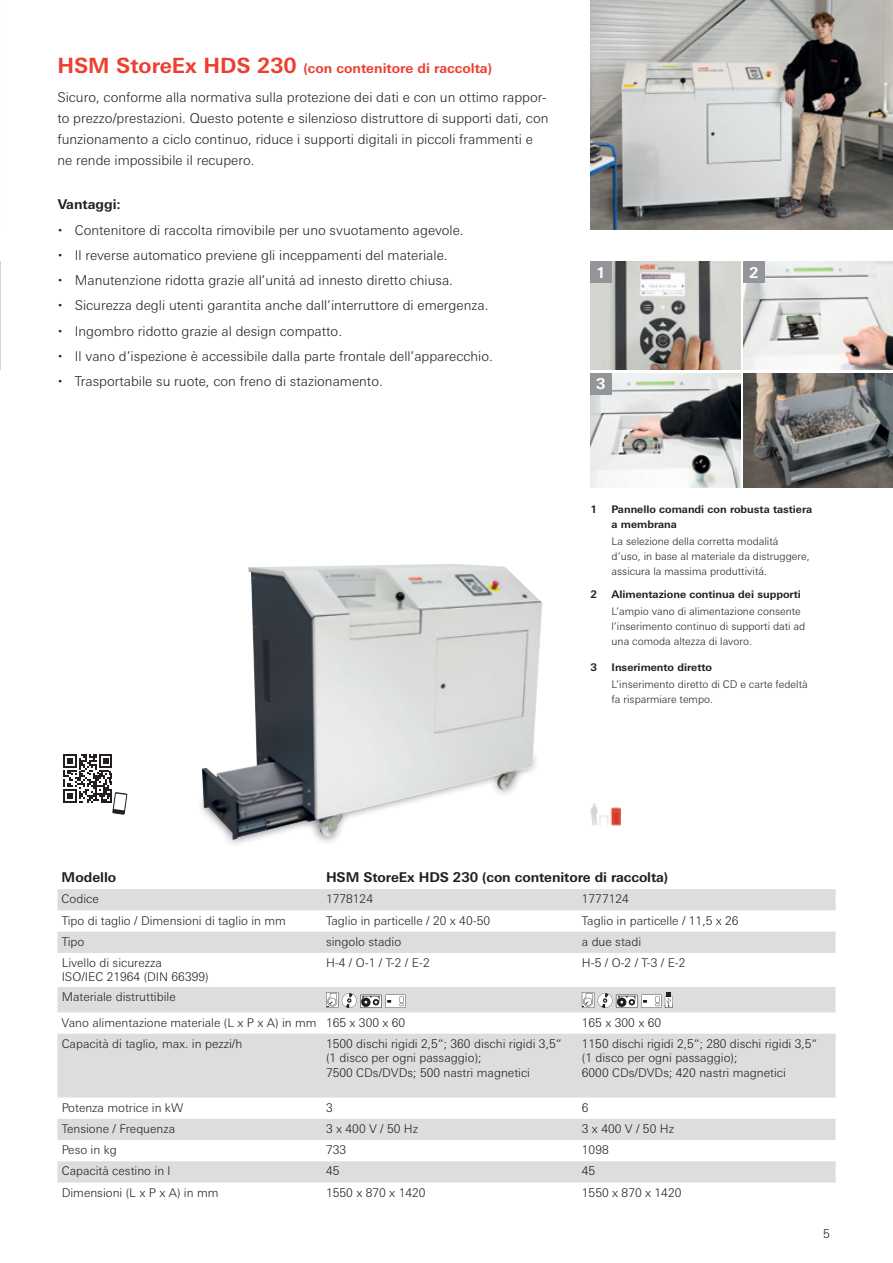
<style>
.page{position:relative;width:893px;height:1263px;background:#fff}
.page>*{position:absolute;margin:0;border:0;box-sizing:border-box;transform-origin:0 0}
.t1{font:700 15px "Univers Next W1 G";color:#fff}
.t2{font:300 13.5px/25.2px "Univers Next W1 G";color:#231f20}
.t3{font:700 13.5px "Univers Next W1 G";letter-spacing:-.005em;color:#231f20}
.t4{font:700 13.5px "Univers Next W1 G";color:#ee3e30}
.t5{font:300 12px/14.4px "Univers Next W1 G";color:#231f20}
.t6{font:300 10.5px/15px "Univers Next W1 G";color:#231f20}
.t7{font:700 10.5px/15px "Univers Next W1 G";color:#231f20}
.s1{font-size:21px}
</style>
<div class="page">
<img style="left:0;top:262px;width:1px;height:108px">
<img style="left:590px;top:0;width:303px;height:230px">
<img style="left:590px;top:262px;width:150px;height:108px">
<img style="left:590px;top:373px;width:150px;height:115px">
<img style="left:743px;top:373px;width:150px;height:115px">
<img style="left:743px;top:262px;width:150px;height:108px">
<div style="left:590px;top:262px;width:22px;height:21px;background:#939598"></div>
<div style="left:590px;top:373px;width:22px;height:21px;background:#939598"></div>
<div style="left:743px;top:262px;width:21px;height:21px;background:#939598"></div>
<img style="left:590px;top:803px;width:30px;height:23px">
<img style="left:202px;top:564px;width:340px;height:276px">
<svg style="left:57px;top:889px;width:779px;height:293px;fill:#dcdddf"></svg>
<svg style="left:326px;top:992px;width:80px;height:16px"></svg>
<svg style="left:582px;top:992px;width:91px;height:16px"></svg>
<svg style="left:63px;top:754px;width:65px;height:61px"></svg>
<p class="t4" style="left:57px;top:60px;width:436px"><span class="s1">HSM StoreEx HDS 230</span> (con contenitore di raccolta)</p>
<p class="t2" style="left:57px;top:86px;width:493px;line-height:21px">Sicuro, conforme alla normativa sulla protezione dei dati e con un ottimo rappor&shy;to prezzo/prestazioni. Questo potente e silenzioso distruttore di supporti dati, con funzionamento a ciclo continuo, riduce i supporti digitali in piccoli frammenti e ne rende impossibile il recupero.</p>
<p class="t3" style="left:58px;top:196px;width:65px">Vantaggi:</p>
<p class="t2" style="left:75px;top:217px;width:420px">Contenitore di raccolta rimovibile per uno svuotamento agevole.<br>Il reverse automatico previene gli inceppamenti del materiale.<br>Manutenzione ridotta grazie all’unitá ad innesto diretto chiusa.<br>Sicurezza degli utenti garantita anche dall’interruttore di emergenza.<br>Ingombro ridotto grazie al design compatto.<br>Il vano d’ispezione è accessibile dalla parte frontale dell’apparecchio.<br>Trasportabile su ruote, con freno di stazionamento.</p>
<p class="t1" style="left:596px;top:263px;width:11px">1</p>
<p class="t1" style="left:596px;top:375px;width:11px">3</p>
<p class="t1" style="left:749px;top:263px;width:11px">2</p>
<p class="t7" style="left:590px;top:502px;width:8px">1</p>
<p class="t7" style="left:590px;top:587px;width:8px">2</p>
<p class="t7" style="left:590px;top:659px;width:8px">3</p>
<p class="t7" style="left:612px;top:502px;width:202px">Pannello comandi con robusta tastiera a membrana</p>
<p class="t6" style="left:612px;top:534px;width:200px">La selezione della corretta modalitá d’uso, in base al materiale da distruggere, assicura la massima produttivitá.</p>
<p class="t7" style="left:612px;top:587px;width:191px">Alimentazione continua dei supporti</p>
<p class="t6" style="left:612px;top:604px;width:195px">L’ampio vano di alimentazione consente l’inserimento continuo di supporti dati ad una comoda altezza di lavoro.</p>
<p class="t7" style="left:612px;top:659px;width:102px">Inserimento diretto</p>
<p class="t6" style="left:612px;top:677px;width:198px">L’inserimento diretto di CD e carte fedeltà fa risparmiare tempo.</p>
<p class="t3" style="left:62px;top:869px;width:56px">Modello</p>
<p class="t3" style="left:326px;top:869px;width:344px">HSM StoreEx HDS 230 (con contenitore di raccolta)</p>
<p class="t5" style="left:62px;top:892px;width:39px">Codice</p>
<p class="t5" style="left:326px;top:892px;width:49px">1778124</p>
<p class="t5" style="left:582px;top:892px;width:49px">1777124</p>
<p class="t5" style="left:62px;top:913px;width:226px">Tipo di taglio / Dimensioni di taglio in mm</p>
<p class="t5" style="left:326px;top:913px;width:166px">Taglio in particelle / 20 x 40-50</p>
<p class="t5" style="left:582px;top:913px;width:158px">Taglio in particelle / 11,5 x 26</p>
<p class="t5" style="left:62px;top:934px;width:24px">Tipo</p>
<p class="t5" style="left:326px;top:934px;width:77px">singolo stadio</p>
<p class="t5" style="left:582px;top:934px;width:61px">a due stadi</p>
<p class="t5" style="left:62px;top:955px;width:148px">Livello di sicurezza<br>ISO/IEC 21964 (DIN 66399)</p>
<p class="t5" style="left:326px;top:955px;width:105px">H-4 / O-1 / T-2 / E-2</p>
<p class="t5" style="left:582px;top:955px;width:105px">H-5 / O-2 / T-3 / E-2</p>
<p class="t5" style="left:62px;top:984px;width:345px;line-height:25.5px">Materiale distruttibile<br>Vano alimentazione materiale (L x P x A) in mm 165 x 300 x 60</p>
<p class="t5" style="left:582px;top:1015px;width:81px">165 x 300 x 60</p>
<p class="t5" style="left:62px;top:1036px;width:182px">Capacità di taglio, max. in pezzi/h</p>
<p class="t5" style="left:326px;top:1036px;width:237px">1500 dischi rigidi 2,5“; 360 dischi rigidi 3,5“ (1 disco per ogni passaggio);<br>7500 CDs/DVDs; 500 nastri magnetici</p>
<p class="t5" style="left:582px;top:1036px;width:237px">1150 dischi rigidi 2,5“; 280 dischi rigidi 3,5“ (1 disco per ogni passaggio);<br>6000 CDs/DVDs; 420 nastri magnetici</p>
<p class="t5" style="left:62px;top:1100px;width:123px">Potenza motrice in kW</p>
<p class="t5" style="left:326px;top:1100px;width:8px">3</p>
<p class="t5" style="left:582px;top:1100px;width:8px">6</p>
<p class="t5" style="left:62px;top:1121px;width:115px">Tensione / Frequenza</p>
<p class="t5" style="left:326px;top:1121px;width:94px">3 x 400 V / 50 Hz</p>
<p class="t5" style="left:582px;top:1121px;width:94px">3 x 400 V / 50 Hz</p>
<p class="t5" style="left:62px;top:1142px;width:57px">Peso in kg</p>
<p class="t5" style="left:326px;top:1142px;width:22px">733</p>
<p class="t5" style="left:582px;top:1142px;width:28px">1098</p>
<p class="t5" style="left:62px;top:1164px;width:110px">Capacità cestino in l</p>
<p class="t5" style="left:326px;top:1164px;width:15px">45</p>
<p class="t5" style="left:582px;top:1164px;width:15px">45</p>
<p class="t5" style="left:62px;top:1185px;width:158px">Dimensioni (L x P x A) in mm</p>
<p class="t5" style="left:326px;top:1185px;width:101px">1550 x 870 x 1420</p>
<p class="t5" style="left:582px;top:1185px;width:101px">1550 x 870 x 1420</p>
<p class="t5" style="left:823px;top:1226px;width:8px">5</p>
</div>
